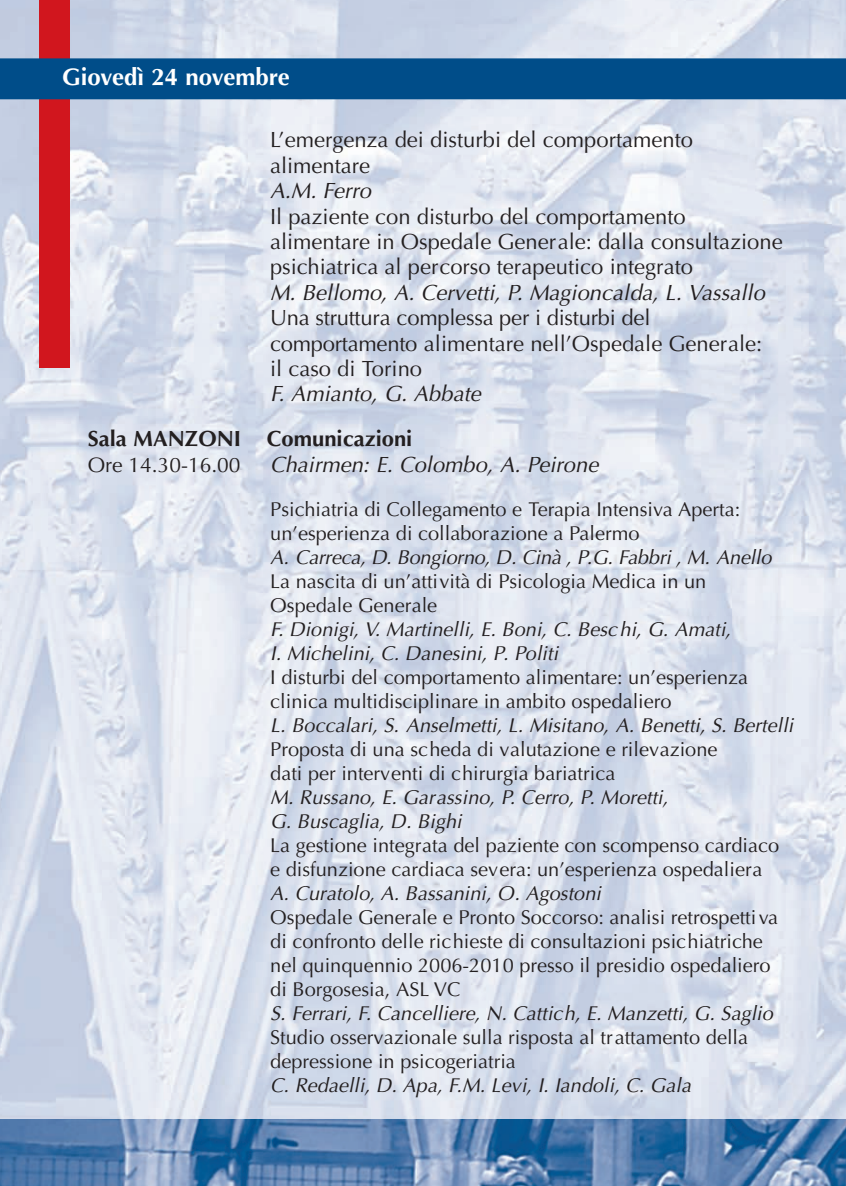
<style>
.page{position:relative;width:846px;height:1186px;background:#fff}
.page>*{position:absolute;margin:0;border:0;box-sizing:border-box;transform-origin:0 0}
.t1{font:700 24px "Optima";color:#fff}
.t2{font:22px/25.4px "Optima";color:#231f20}
.t3{font:italic 22px "Optima";color:#231f20}
.t4{font:700 22px "Optima";color:#231f20}
.t5{font:21px "Optima";color:#231f20}
.t6{font:20px/24px "Optima";color:#231f20}
.t7{font:italic 20px/24px "Optima";color:#231f20}
</style>
<div class="page">
<img style="left:0;top:0;width:846px;height:1119px">
<img style="left:0;top:1119px;width:846px;height:67px">
<div style="left:39px;top:0;width:30px;height:368px;background:#d1161e"></div>
<div style="left:0;top:58px;width:846px;height:41px;background:#004d89"></div>
<p class="t1" style="left:62px;top:67px;width:229px">Giovedì 24 novembre</p>
<p class="t2" style="left:270px;top:128px;width:424px">L’emergenza dei disturbi del comportamento alimentare</p>
<p class="t3" style="left:270px;top:178px;width:108px">A.M.Ferro</p>
<p class="t2" style="left:270px;top:204px;width:514px">Il paziente con disturbo del comportamento alimentare in Ospedale Generale: dalla consultazione psichiatrica al percorso terapeutico integrato</p>
<p class="t3" style="left:270px;top:280px;width:501px">M.Bellomo, A.Cervetti,P.Magioncalda,L.Vassallo</p>
<p class="t2" style="left:270px;top:305px;width:494px">Una struttura complessa per i disturbi del comportamento alimentare nell’Ospedale Generale: il caso di Torino</p>
<p class="t3" style="left:270px;top:381px;width:217px">F.Amianto, G.Abbate</p>
<p class="t4" style="left:88px;top:429px;width:326px">Sala MANZONI Comunicazioni</p>
<p class="t5" style="left:88px;top:453px;width:154px">Ore 14.30-16.00</p>
<p class="t3" style="left:270px;top:452px;width:335px">Chairmen: E.Colombo, A.Peirone</p>
<p class="t6" style="left:270px;top:497px;width:471px">Psichiatria di Collegamento e Terapia Intensiva Aperta: un’esperienza di collaborazione a Palermo</p>
<p class="t7" style="left:270px;top:545px;width:507px">A. Carreca,D.Bongiorno,D.Cinà ,P.G.Fabbri,M. Anello</p>
<p class="t6" style="left:270px;top:569px;width:437px">La nascita di un’attività di Psicologia Medica in un<br>Ospedale Generale</p>
<p class="t7" style="left:270px;top:617px;width:467px">F.Dionigi,V.Martinelli,E.Boni,C.Beschi,G. Amati,<br>I.Michelini,C.Danesini,P.Politi</p>
<p class="t6" style="left:270px;top:665px;width:479px">I disturbi del comportamento alimentare: un’esperienza clinica multidisciplinare in ambito ospedaliero</p>
<p class="t7" style="left:270px;top:713px;width:529px">L.Boccalari,S. Anselmetti,L.Misitano, A.Benetti,S.Bertelli</p>
<p class="t6" style="left:270px;top:737px;width:449px">Proposta di una scheda di valutazione e rilevazione dati per interventi di chirurgia bariatrica</p>
<p class="t7" style="left:270px;top:785px;width:404px">M.Russano,E.Garassino,P.Cerro,P.Moretti,<br>G.Buscaglia,D.Bighi</p>
<p class="t6" style="left:270px;top:833px;width:510px">La gestione integrata del paziente con scompenso cardiaco e disfunzione cardiaca severa: un’esperienza ospedaliera</p>
<p class="t7" style="left:270px;top:881px;width:337px">A.Curatolo,A.Bassanini,O.Agostoni</p>
<p class="t6" style="left:270px;top:905px;width:509px">Ospedale Generale e Pronto Soccorso: analisi retrospettiva di confronto delle richieste di consultazioni psichiatriche nel quinquennio 2006-2010 presso il presidio ospedaliero di Borgosesia, ASL VC</p>
<p class="t7" style="left:270px;top:1001px;width:509px">S.Ferrari,F.Cancelliere,N.Cattich,E.Manzetti,G.Saglio</p>
<p class="t6" style="left:270px;top:1025px;width:479px">Studio osservazionale sulla risposta al trattamento della depressione in psicogeriatria</p>
<p class="t7" style="left:270px;top:1073px;width:427px">C.Redaelli,D.Apa,F.M.Levi,I.Iandoli,C.Gala</p>
</div>
